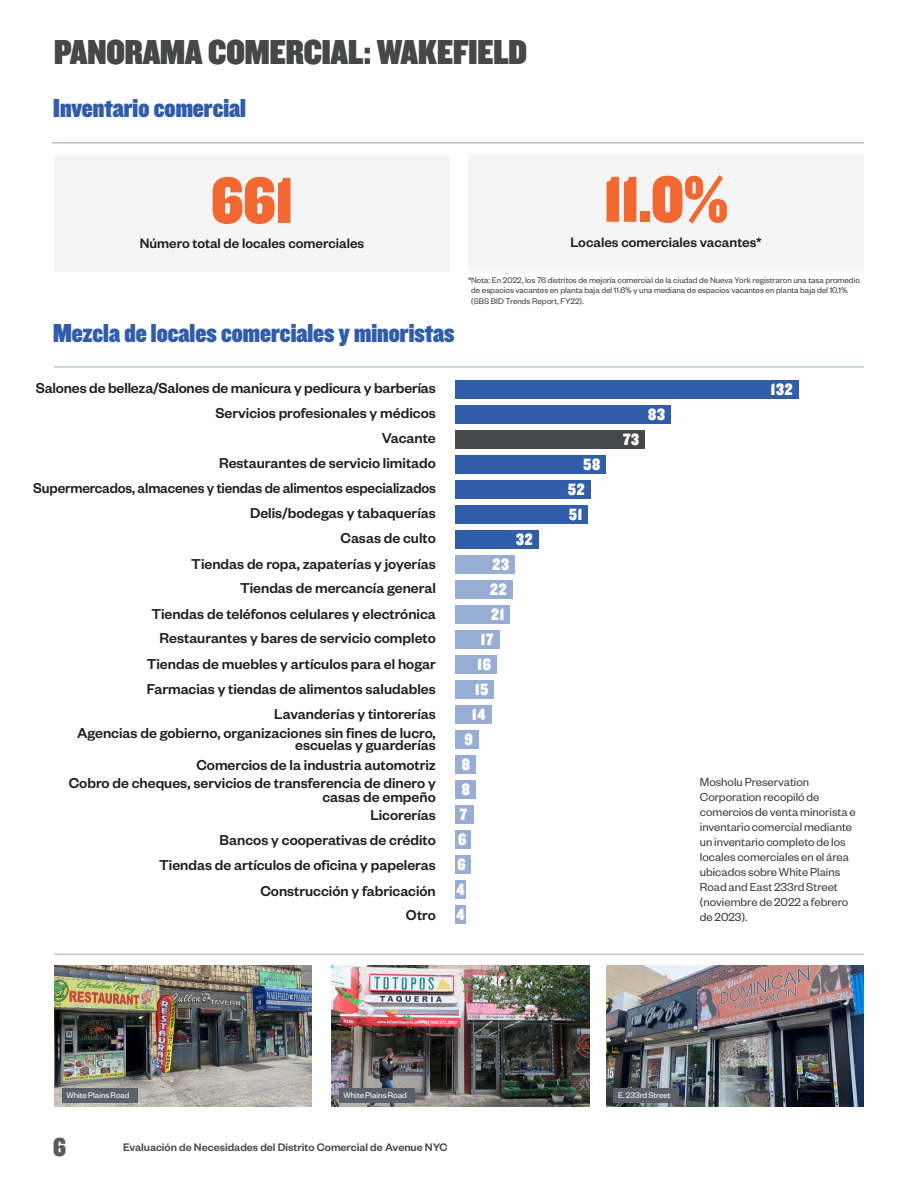
<style>
.page{position:relative;width:918px;height:1188px;background:#fff}
.page>*{position:absolute;margin:0;border:0;box-sizing:border-box;transform-origin:0 0}
.t1{font:67.5px "Knockout HTF90 Ultmt Welterwt";color:#f26830}
.t2{font:36px "Knockout HTF90 Ultmt Welterwt";color:#464748}
.t3{font:27px "Knockout HTF90 Ultmt Welterwt";color:#315caa}
.t4{font:27px "Knockout HTF90 Ultmt Welterwt";color:#5b5b5e}
.t5{font:17.1px/25px "Knockout HTF90 Ultmt Welterwt";letter-spacing:.05em;color:#fff}
.AI_Images{font:500 15.75px/12px "Founders Grotesk";color:#231f20;text-align:right}
.AI_Images-2{font:500 15.75px "Founders Grotesk";color:#231f20;scale:.96 1}
.t6{font:500 15px "Founders Grotesk";color:#231f20}
.t7{font:12.75px/15px "Founders Grotesk";color:#3e3e3f}
.t8{font:500 12px "Founders Grotesk";color:#464748}
.BList___10_5_Alternate_On{font:9px/10.5px "Founders Grotesk";color:#3e3e3f}
.Photo_Caption_On_Photo{font:9px "Founders Grotesk";color:#fff}
</style>
<div class="page">
<div style="left:54px;top:155px;width:396px;height:117px;background:#f5f5f6"></div>
<div style="left:468px;top:154px;width:396px;height:117px;background:#f5f5f6"></div>
<hr style="left:54px;top:367px;width:810px;height:1px;background:#2a5096">
<div style="left:455px;top:380px;width:343px;height:18px;background:#315caa"></div>
<div style="left:455px;top:405px;width:216px;height:18px;background:#315caa"></div>
<div style="left:455px;top:430px;width:190px;height:18px;background:#474849"></div>
<div style="left:455px;top:455px;width:151px;height:18px;background:#315caa"></div>
<div style="left:455px;top:480px;width:135px;height:18px;background:#315caa"></div>
<div style="left:455px;top:505px;width:133px;height:18px;background:#315caa"></div>
<div style="left:455px;top:530px;width:83px;height:18px;background:#315caa"></div>
<div style="left:455px;top:555px;width:60px;height:18px;background:#98add4"></div>
<div style="left:455px;top:580px;width:57px;height:18px;background:#98add4"></div>
<div style="left:455px;top:605px;width:55px;height:18px;background:#98add4"></div>
<div style="left:455px;top:630px;width:44px;height:18px;background:#98add4"></div>
<div style="left:455px;top:655px;width:42px;height:18px;background:#98add4"></div>
<div style="left:455px;top:680px;width:39px;height:18px;background:#98add4"></div>
<div style="left:455px;top:706px;width:37px;height:18px;background:#98add4"></div>
<div style="left:455px;top:731px;width:24px;height:18px;background:#98add4"></div>
<div style="left:455px;top:756px;width:21px;height:18px;background:#98add4"></div>
<div style="left:455px;top:781px;width:21px;height:18px;background:#98add4"></div>
<div style="left:455px;top:806px;width:18px;height:18px;background:#98add4"></div>
<div style="left:455px;top:831px;width:16px;height:18px;background:#98add4"></div>
<div style="left:455px;top:856px;width:16px;height:18px;background:#98add4"></div>
<div style="left:455px;top:881px;width:11px;height:18px;background:#98add4"></div>
<div style="left:455px;top:906px;width:11px;height:18px;background:#98add4"></div>
<hr style="left:52px;top:142px;width:812px;height:1px;background:#2a5096">
<img style="left:331px;top:965px;width:258px;height:142px">
<div style="left:339px;top:1088px;width:76px;height:15px;background:#5b616b"></div>
<img style="left:606px;top:965px;width:258px;height:142px">
<div style="left:614px;top:1088px;width:65px;height:15px;background:#5b616b"></div>
<img style="left:54px;top:965px;width:258px;height:142px">
<div style="left:62px;top:1088px;width:76px;height:15px;background:#5b616b"></div>
<hr style="left:54px;top:954px;width:810px;height:1px;background:#2a5096">
<p class="t2" style="left:54px;top:33px;width:475px">PANORAMA COMERCIAL: WAKEFIELD</p>
<p class="t3" style="left:53px;top:93px;width:194px">Inventario comercial</p>
<p class="t1" style="left:211px;top:164px;width:83px">661</p>
<p class="t6" style="left:140px;top:234px;width:226px">Número total de locales comerciales</p>
<p class="t3" style="left:53px;top:318px;width:403px">Mezcla de locales comerciales y minoristas</p>
<p class="t1" style="left:604px;top:163px;width:125px">11.0%</p>
<p class="t6" style="left:570px;top:233px;width:193px">Locales comerciales vacantes*</p>
<p class="BList___10_5_Alternate_On" style="left:471px;top:274px;width:390px;text-indent:-3px">*Nota: En 2022, los 76 distritos de mejoría comercial de la ciudad de Nueva York registraron una tasa promedio de espacios vacantes en planta baja del 11.6% y una mediana de espacios vacantes en planta baja del 10.1% (SBS BID Trends Report, FY22).</p>
<p class="AI_Images" style="left:36px;top:382px;width:402px">Salones de belleza/Salones de manicura y pedicura y barberías</p>
<p class="AI_Images" style="left:382px;top:431px;width:56px">Vacante</p>
<p class="AI_Images" style="left:215px;top:406px;width:222px">Servicios profesionales y médicos</p>
<p class="AI_Images" style="left:219px;top:456px;width:218px">Restaurantes de servicio limitado</p>
<p class="AI_Images-2" style="left:33px;top:478px;width:421px">Supermercados, almacenes y tiendas de alimentos especializados</p>
<p class="AI_Images" style="left:250px;top:506px;width:187px">Delis/bodegas y tabaquerías</p>
<p class="AI_Images" style="left:341px;top:531px;width:97px">Casas de culto</p>
<p class="AI_Images" style="left:191px;top:557px;width:246px">Tiendas de ropa, zapaterías y joyerías</p>
<p class="AI_Images" style="left:240px;top:581px;width:197px">Tiendas de mercancía general</p>
<p class="AI_Images" style="left:151px;top:607px;width:286px">Tiendas de teléfonos celulares y electrónica</p>
<p class="AI_Images" style="left:160px;top:631px;width:278px">Restaurantes y bares de servicio completo</p>
<p class="AI_Images" style="left:147px;top:657px;width:291px">Tiendas de muebles y artículos para el hogar</p>
<p class="AI_Images" style="left:147px;top:682px;width:291px">Farmacias y tiendas de alimentos saludables</p>
<p class="AI_Images" style="left:274px;top:707px;width:163px">Lavanderías y tintorerías</p>
<p class="AI_Images" style="left:77px;top:726px;width:360px">Agencias de gobierno, organizaciones sin fines de lucro, escuelas y guarderías</p>
<p class="AI_Images" style="left:196px;top:758px;width:241px">Comercios de la industria automotriz</p>
<p class="AI_Images" style="left:69px;top:776px;width:369px;line-height:13.5px">Cobro de cheques, servicios de transferencia de dinero y casas de empeño</p>
<p class="AI_Images" style="left:370px;top:808px;width:67px">Licorerías</p>
<p class="AI_Images" style="left:220px;top:833px;width:218px">Bancos y cooperativas de crédito</p>
<p class="AI_Images" style="left:159px;top:858px;width:278px">Tiendas de artículos de oficina y papeleras</p>
<p class="AI_Images" style="left:260px;top:884px;width:177px">Construcción y fabricación</p>
<p class="AI_Images" style="left:406px;top:908px;width:31px">Otro</p>
<p class="t5" style="left:516px;top:527px;width:18px">32</p>
<p class="t5" style="left:493px;top:552px;width:18px">23</p>
<p class="t5" style="left:490px;top:577px;width:18px">22</p>
<p class="t5" style="left:491px;top:602px;width:15px">21</p>
<p class="t5" style="left:481px;top:628px;width:14px">17</p>
<p class="t5" style="left:472px;top:652px;width:20px;text-align:center">16<br>15<br>14</p>
<p class="t5" style="left:458px;top:727px;width:16px;text-align:center">9<br>8<br>8<br>7<br>6</p>
<p class="t5" style="left:458px;top:853px;width:10px">6</p>
<p class="t5" style="left:457px;top:878px;width:10px">4<br>4</p>
<p class="t5" style="left:568px;top:452px;width:34px;text-indent:15px">58<br>52<br>51</p>
<p class="t5" style="left:623px;top:427px;width:17px">73</p>
<p class="t5" style="left:648px;top:402px;width:18px">83</p>
<p class="t5" style="left:771px;top:377px;width:23px">132</p>
<p class="t7" style="left:700px;top:774px;width:157px">Mosholu Preservation<br>Corporation recopiló de comercios de venta minorista e inventario comercial mediante un inventario completo de los locales comerciales en el área ubicados sobre White Plains<br>Road and East 233rd Street (noviembre de 2022 a febrero de 2023).</p>
<p class="Photo_Caption_On_Photo" style="left:66px;top:1090px;width:65px">White Plains Road</p>
<p class="Photo_Caption_On_Photo" style="left:344px;top:1090px;width:65px">White Plains Road</p>
<p class="Photo_Caption_On_Photo" style="left:618px;top:1090px;width:54px">E. 233rd Street</p>
<h3 class="t4" style="left:53px;top:1133px;width:14px">6</h3>
<p class="t8" style="left:123px;top:1140px;width:326px">Evaluación de Necesidades del Distrito Comercial de Avenue NYC</p>
</div>
